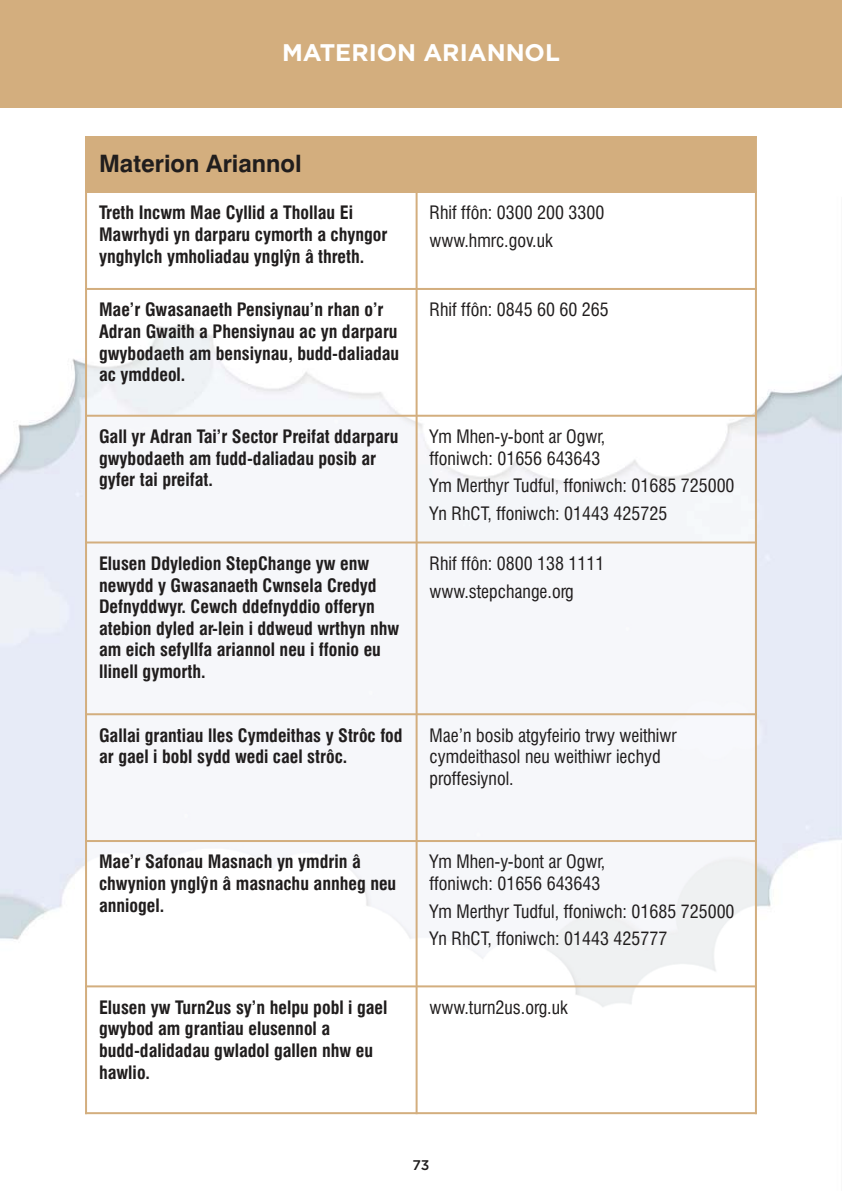
<style>
.page{position:relative;width:842px;height:1191px;background:#fff}
.page>*{position:absolute;margin:0;border:0;box-sizing:border-box;transform-origin:0 0}
.t1{font:700 24px "Gotham";color:#fff}
.t2{font:700 24px "Swiss 721 BT";color:#201d1d}
.t3{font:700 condensed 18px/21.6px "Swiss 721 BT";color:#201d1d}
.t4{font:condensed 18px/27.6px "Swiss 721 BT";color:#201d1d}
.t5{font:500 14px "Gotham";color:#201d1d}
</style>
<div class="page">
<img style="left:0;top:107px;width:842px;height:1008px">
<div style="left:0;top:0;width:842px;height:107px;background:#d3ae7e"></div>
<div style="left:85px;top:136px;width:671px;height:56px;background:#d3ae7e"></div>
<img style="left:87px;top:193px;width:329px;height:95px">
<img style="left:418px;top:193px;width:337px;height:95px">
<img style="left:87px;top:290px;width:329px;height:125px">
<img style="left:418px;top:290px;width:337px;height:125px">
<div style="left:87px;top:417px;width:329px;height:124px;background:#f6f7fa"></div>
<img style="left:418px;top:417px;width:337px;height:124px">
<div style="left:87px;top:543px;width:329px;height:170px;background:#f6f7fa"></div>
<div style="left:418px;top:543px;width:337px;height:170px;background:#f6f7fa"></div>
<div style="left:87px;top:715px;width:329px;height:125px;background:#f6f7fa"></div>
<div style="left:418px;top:715px;width:337px;height:125px;background:#f6f7fa"></div>
<img style="left:87px;top:842px;width:329px;height:143px">
<img style="left:418px;top:842px;width:337px;height:143px">
<img style="left:87px;top:987px;width:329px;height:125px">
<img style="left:418px;top:987px;width:337px;height:125px">
<hr style="left:85px;top:136px;width:2px;height:978px;background:#d3ae7e">
<hr style="left:416px;top:191px;width:2px;height:923px;background:#d3ae7e">
<hr style="left:755px;top:136px;width:2px;height:978px;background:#d3ae7e">
<hr style="left:85px;top:191px;width:672px;height:2px;background:#d3ae7e">
<hr style="left:85px;top:288px;width:672px;height:2px;background:#d3ae7e">
<hr style="left:85px;top:415px;width:672px;height:2px;background:#d3ae7e">
<hr style="left:85px;top:541px;width:672px;height:2px;background:#d3ae7e">
<hr style="left:85px;top:713px;width:672px;height:2px;background:#d3ae7e">
<hr style="left:85px;top:840px;width:672px;height:2px;background:#d3ae7e">
<hr style="left:85px;top:985px;width:672px;height:2px;background:#d3ae7e">
<hr style="left:85px;top:1112px;width:672px;height:2px;background:#d3ae7e">
<h1 class="t1" style="left:282px;top:44px;width:279px">MATERION ARIANNOL</h1>
<h1 class="t2" style="left:99px;top:154px;width:204px">Materion Ariannol</h1>
<p class="t3" style="left:99px;top:203px;width:290px">Treth Incwm Mae Cyllid a Thollau Ei<br>Mawrhydi yn darparu cymorth a chyngor ynghylch ymholiadau ynglyˆn â threth.</p>
<p class="t4" style="left:430px;top:200px;width:176px">Rhif ffôn: 0300 200 3300 www.hmrc.gov.uk</p>
<p class="t3" style="left:99px;top:300px;width:302px">Mae’r Gwasanaeth Pensiynau’n rhan o’r<br>Adran Gwaith a Phensiynau ac yn darparu gwybodaeth am bensiynau, budd-daliadau ac ymddeol.</p>
<p class="t4" style="left:430px;top:297px;width:181px">Rhif ffôn: 0845 60 60 265</p>
<p class="t3" style="left:99px;top:427px;width:301px">Gall yr Adran Tai’r Sector Preifat ddarparu gwybodaeth am fudd-daliadau posib ar gyfer tai preifat.</p>
<p class="t4" style="left:430px;top:427px;width:177px;line-height:21.6px">Ym Mhen-y-bont ar Ogwr, ffoniwch: 01656 643643</p>
<p class="t4" style="left:430px;top:473px;width:306px">Ym Merthyr Tudful, ffoniwch: 01685 725000<br>Yn RhCT, ffoniwch: 01443 425725</p>
<p class="t3" style="left:99px;top:554px;width:302px">Elusen Ddyledion StepChange yw enw newydd y Gwasanaeth Cwnsela Credyd Defnyddwyr. Cewch ddefnyddio offeryn atebion dyled ar-lein i ddweud wrthyn nhw am eich sefyllfa ariannol neu i ffonio eu llinell gymorth.</p>
<p class="t4" style="left:430px;top:551px;width:176px">Rhif ffôn: 0800 138 1111 www.stepchange.org</p>
<p class="t3" style="left:99px;top:726px;width:305px">Gallai grantiau lles Cymdeithas y Strôc fod ar gael i bobl sydd wedi cael strôc.</p>
<p class="t4" style="left:430px;top:726px;width:249px;line-height:21.6px">Mae’n bosib atgyfeirio trwy weithiwr cymdeithasol neu weithiwr iechyd proffesiynol.</p>
<p class="t3" style="left:99px;top:852px;width:299px">Mae’r Safonau Masnach yn ymdrin â chwynion ynglyˆn â masnachu annheg neu anniogel.</p>
<p class="t4" style="left:430px;top:852px;width:177px;line-height:21.6px">Ym Mhen-y-bont ar Ogwr, ffoniwch: 01656 643643</p>
<p class="t4" style="left:430px;top:898px;width:306px">Ym Merthyr Tudful, ffoniwch: 01685 725000<br>Yn RhCT, ffoniwch: 01443 425777</p>
<p class="t3" style="left:99px;top:998px;width:290px">Elusen yw Turn2us sy’n helpu pobl i gael gwybod am grantiau elusennol a budd-dalidadau gwladol gallen nhw eu hawlio.</p>
<p class="t4" style="left:430px;top:995px;width:140px">www.turn2us.org.uk</p>
<p class="t5" style="left:412px;top:1156px;width:18px">73</p>
</div>
